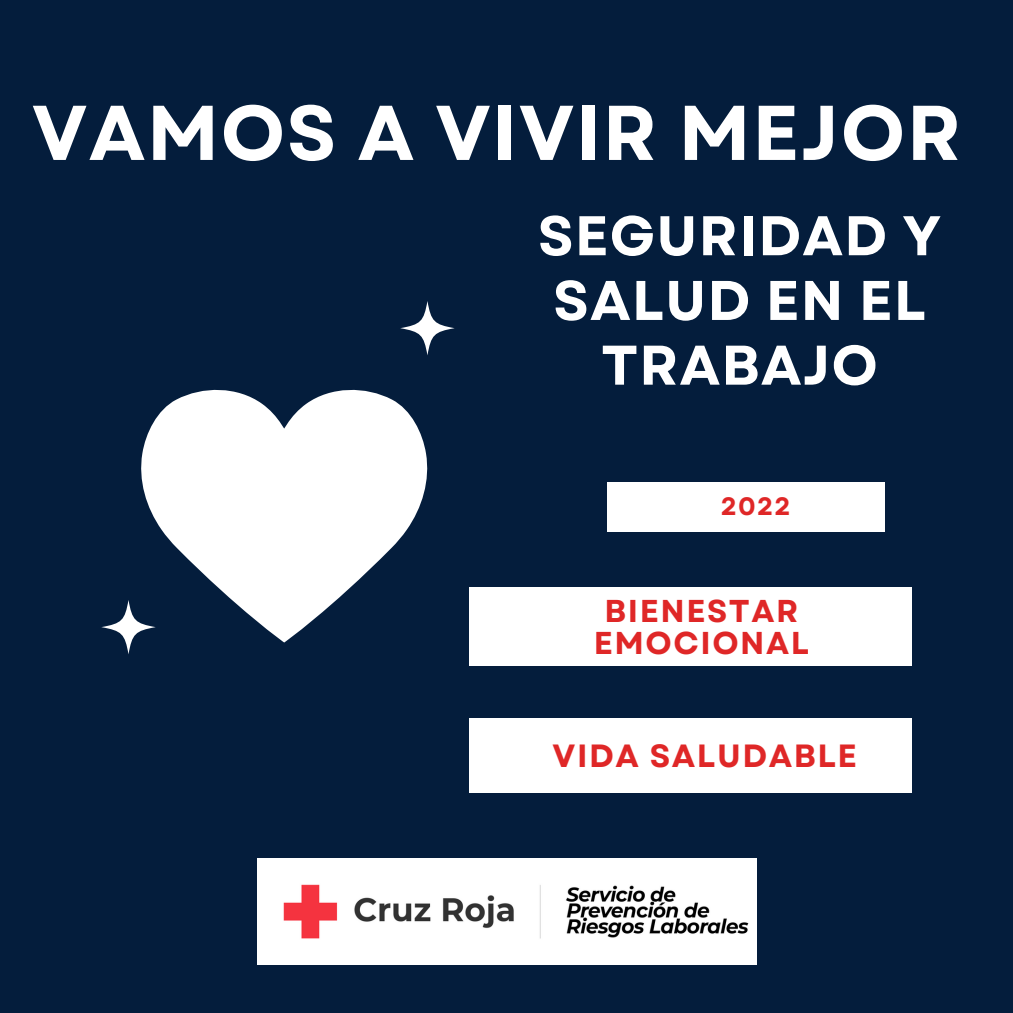
<style>
.page{position:relative;width:1013px;height:1013px;background:#fff}
.page>*{position:absolute;margin:0;border:0;box-sizing:border-box;transform-origin:0 0}
.t1{font:700 77.38px "Garet";letter-spacing:.02em;color:#fff}
.t2{font:700 55.75px/64.8px "Garet";letter-spacing:.02em;color:#fff;text-align:center}
.t3{font:700 32.12px "Garet";letter-spacing:.05em;color:#df2727}
.t4{font:700 31.5px/32.4px "Garet";letter-spacing:.05em;color:#df2727;text-align:center}
.t5{font:700 25.12px "Garet";color:#df2727}
</style>
<div class="page">
<div style="left:0;top:0;width:1012px;height:1012px;background:#041d3c"></div>
<div style="left:469px;top:587px;width:442px;height:79px;background:#fff"></div>
<svg style="left:141px;top:390px;width:286px;height:252px;fill:#fff"></svg>
<div style="left:607px;top:482px;width:278px;height:49px;background:#fff"></div>
<svg style="left:400px;top:301px;width:54px;height:54px"></svg>
<svg style="left:101px;top:600px;width:55px;height:54px"></svg>
<img style="left:257px;top:858px;width:499px;height:106px">
<div style="left:469px;top:719px;width:442px;height:74px;background:#fff"></div>
<p class="t1" style="left:32px;top:77px;width:930px">VAMOS A VIVIR MEJOR</p>
<p class="t2" style="left:538px;top:204px;width:404px">SEGURIDAD Y<br>SALUD EN EL<br>TRABAJO</p>
<p class="t5" style="left:720px;top:488px;width:71px">2022</p>
<p class="t4" style="left:594px;top:594px;width:217px">BIENESTAR<br>EMOCIONAL</p>
<p class="t3" style="left:552px;top:732px;width:306px">VIDA SALUDABLE</p>
</div>
